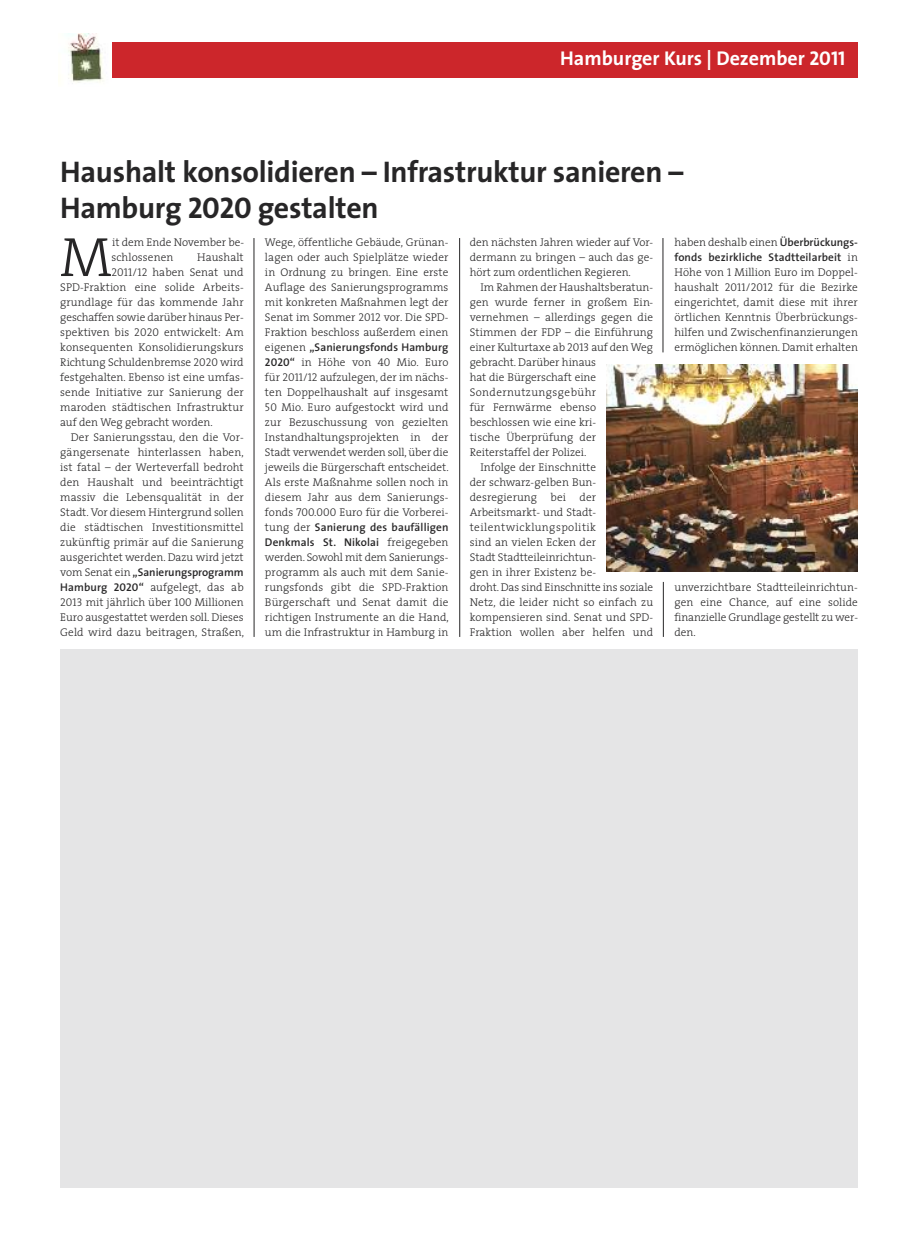
<style>
.page{position:relative;width:904px;height:1241px;background:#fff}
.page>*{position:absolute;margin:0;border:0;box-sizing:border-box;transform-origin:0 0}
.t1{font:300 55.62px "The Serif";color:#272627}
.t2{font:700 30px/36px "The Sans";letter-spacing:-.01em;color:#272627}
.t3{font:700 20px "The Sans";color:#fff}
.t4{font:300 11.25px/15px "The Serif";letter-spacing:.005em;color:#272627;text-align:justify}
.t5{font:600 11.25px/15px "The Sans";letter-spacing:.01em;color:#272627}
.t6{font:300 11.25px "The Serif";letter-spacing:.04em;color:#272627}
.t7{font:300 11.25px "The Serif";letter-spacing:.035em;color:#272627}
.s1{font-family:"The Sans Bold Caps";font-weight:400}
.s2{font-family:"The Serif Light Caps";font-weight:400}
.s3{font-family:"The Serif";font-weight:300}
.s4{font-family:"The Sans";font-weight:600}
.s5{font-family:"The Sans Semi Bold Caps";font-weight:400}
</style>
<div class="page">
<div style="left:60px;top:43px;width:797px;height:35px;background:#cc262b"></div>
<div style="left:60px;top:648px;width:797px;height:539px;background:#e5e5e6"></div>
<hr style="left:254px;top:238px;width:1px;height:399px;background:#272627">
<hr style="left:459px;top:238px;width:1px;height:398px;background:#272627">
<hr style="left:662px;top:238px;width:1px;height:114px;background:#272627">
<hr style="left:663px;top:582px;width:1px;height:54px;background:#272627">
<img style="left:60px;top:34px;width:52px;height:49px">
<img style="left:606px;top:365px;width:251px;height:206px">
<h3 class="t3" style="left:560px;top:51px;width:287px">Hamburger Kurs | Dezember <span class="s1">2011</span></h3>
<h2 class="t2" style="left:60px;top:157px;width:624px">Haushalt konsolidieren – Infrastruktur sanieren –<br>Hamburg <span class="s1">2020</span> gestalten</h2>
<h1 class="t1" style="left:60px;top:238px;width:53px">M</h1>
<p class="t4" style="left:111px;top:236px;width:134px">it dem Ende November be&shy;schlossenen</p>
<p class="t4" style="left:197px;top:251px;width:48px">Haushalt</p>
<p class="t4" style="left:111px;top:266px;width:134px"><span class="s2">2011/12</span> haben Senat und</p>
<p class="t4" style="left:60px;top:281px;width:185px">SPD-Fraktion eine solide Arbeits-</p>
<p class="t4" style="left:60px;top:296px;width:185px">grundlage für das kommende Jahr</p>
<p class="t4" style="left:60px;top:311px;width:185px">geschaffen sowie darüber hinaus Per-</p>
<p class="t4" style="left:60px;top:326px;width:185px">spektiven bis <span class="s2">2020</span> entwickelt: Am</p>
<p class="t4" style="left:60px;top:341px;width:185px">konsequenten Konsolidierungskurs</p>
<p class="t4" style="left:60px;top:356px;width:185px">Richtung Schuldenbremse <span class="s2">2020</span> wird</p>
<p class="t4" style="left:60px;top:371px;width:185px">festgehalten. Ebenso ist eine umfas-</p>
<p class="t4" style="left:60px;top:386px;width:185px">sende Initiative zur Sanierung der</p>
<p class="t4" style="left:60px;top:401px;width:185px">maroden städtischen Infrastruktur</p>
<p class="t4" style="left:60px;top:416px;width:154px">auf den Weg gebracht worden.</p>
<p class="t4" style="left:71px;top:431px;width:174px">Der Sanierungsstau, den die Vor-</p>
<p class="t4" style="left:60px;top:446px;width:185px">gängersenate hinterlassen haben,</p>
<p class="t4" style="left:60px;top:461px;width:185px">ist fatal – der Werteverfall bedroht</p>
<p class="t4" style="left:60px;top:476px;width:185px">den Haushalt und beeinträchtigt</p>
<p class="t4" style="left:60px;top:491px;width:185px">massiv die Lebensqualität in der</p>
<p class="t4" style="left:60px;top:506px;width:185px">Stadt. Vor diesem Hintergrund sollen</p>
<p class="t4" style="left:60px;top:521px;width:185px">die städtischen Investitionsmittel</p>
<p class="t4" style="left:60px;top:536px;width:185px">zukünftig primär auf die Sanierung</p>
<p class="t4" style="left:60px;top:551px;width:185px">ausgerichtet werden. Dazu wird jetzt</p>
<p class="t5" style="left:60px;top:566px;width:185px"><span class="s3">vom Senat ein</span> „Sanierungsprogramm</p>
<p class="t4" style="left:60px;top:581px;width:185px"><span class="s4">Hamburg</span> <span class="s5">2020</span><span class="s4">“</span> aufgelegt, das ab <span class="s2">2013</span> mit jährlich über <span class="s2">100</span> Millionen Euro ausgestattet werden soll. Dieses Geld wird dazu beitragen, Straßen,</p>
<p class="t4" style="left:265px;top:236px;width:185px">Wege, öffentliche Gebäude, Grünan&shy;lagen oder auch Spielplätze wieder in Ordnung zu bringen. Eine erste Auflage des Sanierungsprogramms mit konkreten Maßnahmen legt der Senat im Sommer <span class="s2">2012</span> vor. Die SPD-Fraktion beschloss außerdem einen</p>
<p class="t5" style="left:265px;top:341px;width:185px"><span class="s3">eigenen</span> „Sanierungsfonds Hamburg</p>
<p class="t4" style="left:265px;top:356px;width:185px"><span class="s5">2020</span><span class="s4">“</span> in Höhe von <span class="s2">40</span> Mio. Euro für <span class="s2">2011/12</span> aufzulegen, der im nächs&shy;ten Doppelhaushalt auf insgesamt <span class="s2">50</span> Mio. Euro aufgestockt wird und zur Bezuschussung von gezielten Instandhaltungsprojekten in der Stadt verwendet werden soll,über die jeweils die Bürgerschaft entscheidet.<br>Als erste Maßnahme sollen noch in diesem Jahr aus dem Sanierungs&shy;fonds <span class="s2">700.000</span> Euro für die Vorberei-</p>
<p class="t5" style="left:265px;top:521px;width:185px"><span class="s3">tung der</span> Sanierung des baufälligen<br>Denkmals St. Nikolai <span class="s3">freigegeben</span></p>
<p class="t4" style="left:265px;top:551px;width:185px">werden. Sowohl mit dem Sanierungs&shy;programm als auch mit dem Sanie&shy;rungsfonds gibt die SPD-Fraktion Bürgerschaft und Senat damit die richtigen Instrumente an die Hand, um die Infrastruktur in Hamburg in</p>
<p class="t4" style="left:469px;top:236px;width:185px">den nächsten Jahren wieder auf Vor&shy;dermann zu bringen – auch das ge&shy;hört zum ordentlichen Regieren.</p>
<p class="t4" style="left:480px;top:281px;width:174px">Im Rahmen der Haushaltsberatun-</p>
<p class="t4" style="left:469px;top:296px;width:185px">gen wurde ferner in großem Ein-</p>
<p class="t4" style="left:469px;top:311px;width:185px">vernehmen – allerdings gegen die</p>
<p class="t4" style="left:469px;top:326px;width:185px">Stimmen der FDP – die Einführung</p>
<p class="t4" style="left:469px;top:341px;width:185px">einer Kulturtaxe ab <span class="s2">2013</span> auf den Weg</p>
<p class="t4" style="left:469px;top:356px;width:128px">gebracht. Darüber hinaus</p>
<p class="t4" style="left:469px;top:371px;width:128px">hat die Bürgerschaft eine</p>
<p class="t7" style="left:469px;top:388px;width:128px">Sondernutzungsgebühr</p>
<p class="t4" style="left:469px;top:401px;width:128px">für Fernwärme ebenso</p>
<p class="t4" style="left:469px;top:416px;width:128px">beschlossen wie eine kri-</p>
<p class="t4" style="left:469px;top:431px;width:128px">tische Überprüfung der</p>
<p class="t4" style="left:469px;top:446px;width:118px">Reiterstaffel der Polizei.</p>
<p class="t4" style="left:480px;top:461px;width:117px">Infolge der Einschnitte</p>
<p class="t4" style="left:469px;top:476px;width:128px">der schwarz-gelben Bun-</p>
<p class="t4" style="left:469px;top:491px;width:128px">desregierung bei der</p>
<p class="t4" style="left:469px;top:506px;width:128px">Arbeitsmarkt- und Stadt-</p>
<p class="t6" style="left:469px;top:523px;width:128px">teilentwicklungspolitik</p>
<p class="t4" style="left:469px;top:536px;width:128px">sind an vielen Ecken der</p>
<p class="t4" style="left:469px;top:551px;width:128px">Stadt Stadtteileinrichtun-</p>
<p class="t4" style="left:469px;top:566px;width:128px">gen in ihrer Existenz be-</p>
<p class="t4" style="left:469px;top:581px;width:185px">droht. Das sind Einschnitte ins soziale</p>
<p class="t4" style="left:469px;top:596px;width:185px">Netz, die leider nicht so einfach zu</p>
<p class="t4" style="left:469px;top:611px;width:185px">kompensieren sind. Senat und SPD-</p>
<p class="t4" style="left:469px;top:626px;width:185px">Fraktion wollen aber helfen und</p>
<p class="t4" style="left:674px;top:236px;width:185px">haben deshalb einen <span class="s4">Überbrückungs-</span></p>
<p class="t5" style="left:674px;top:251px;width:185px">fonds bezirkliche Stadtteilarbeit <span class="s3">in</span></p>
<p class="t4" style="left:674px;top:266px;width:185px">Höhe von <span class="s2">1</span> Million Euro im Doppel&shy;haushalt <span class="s2">2011/2012</span> für die Bezirke eingerichtet, damit diese mit ihrer örtlichen Kenntnis Überbrückungs&shy;hilfen und Zwischenfinanzierungen ermöglichen können. Damit erhalten</p>
<p class="t4" style="left:674px;top:581px;width:185px">unverzichtbare Stadtteileinrichtun&shy;gen eine Chance, auf eine solide finanzielle Grundlage gestellt zu wer&shy;den.</p>
</div>
